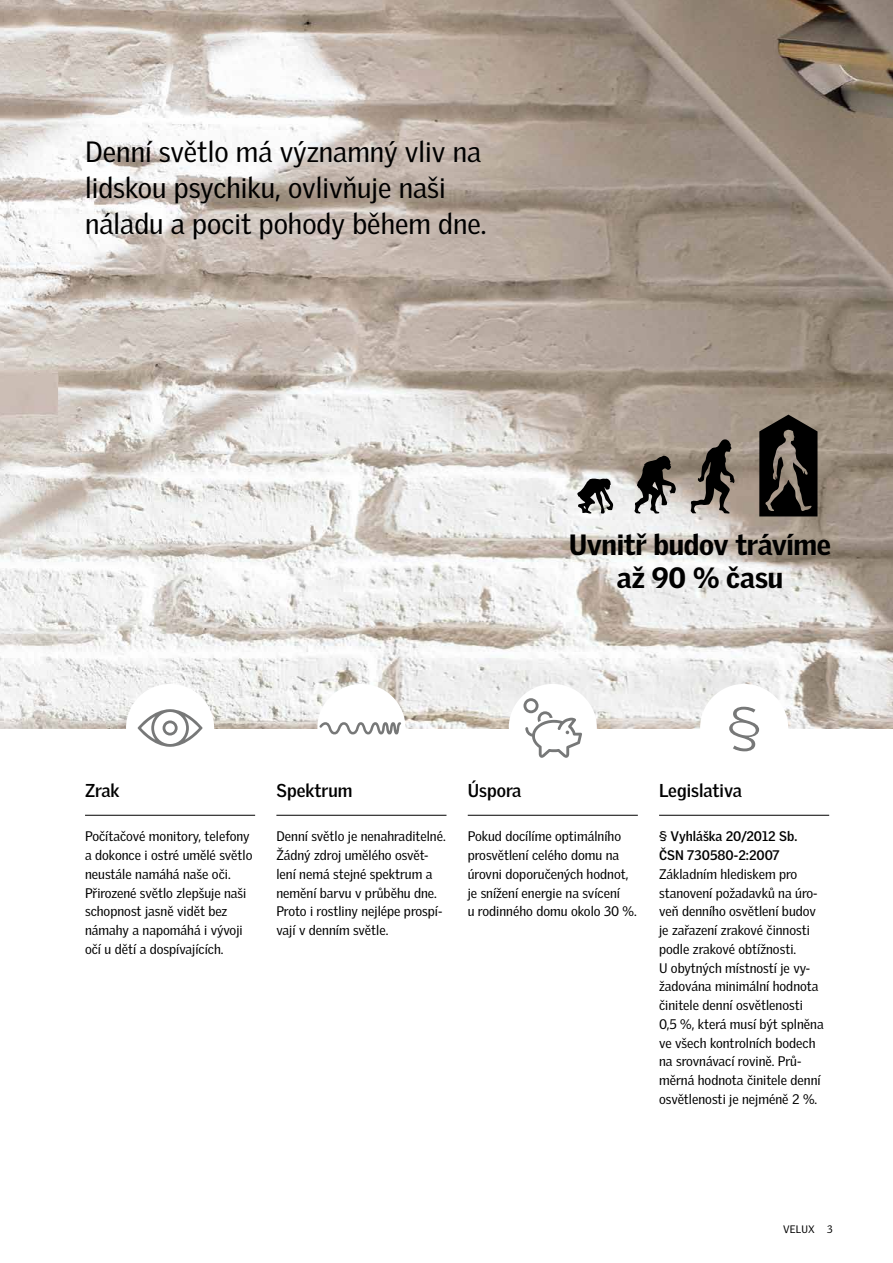
<style>
.page{position:relative;width:893px;height:1263px;background:#fff}
.page>*{position:absolute;margin:0;border:0;box-sizing:border-box;transform-origin:0 0}
.t1{font:300 60px "Velux Gothic";color:#777878}
.t2{font:28.5px/36px "Velux Gothic";color:#000}
.t3{font:900 28.5px/33px "Velux Gothic";letter-spacing:-.01em;color:#000;text-align:center}
.t4{font:700 18.15px "Velux Gothic";color:#000}
.t5{font:13.5px/18.8px "Velux Gothic";color:#000}
.t6{font:700 13.5px/18.8px "Velux Gothic";color:#000}
.t7{font:10.5px "Velux Gothic";letter-spacing:.015em;color:#000}
</style>
<div class="page">
<img style="left:0;top:0;width:893px;height:728px">
<div style="left:126px;top:684px;width:88px;height:88px;background:#fff;border-radius:50%"></div>
<div style="left:317px;top:684px;width:88px;height:88px;background:#fff;border-radius:50%"></div>
<div style="left:509px;top:684px;width:88px;height:88px;background:#fff;border-radius:50%"></div>
<hr style="left:85px;top:815px;width:170px;height:1px;background:#000">
<hr style="left:276px;top:815px;width:170px;height:1px;background:#000">
<hr style="left:468px;top:815px;width:170px;height:1px;background:#000">
<svg style="left:137px;top:709px;width:66px;height:38px"></svg>
<svg style="left:523px;top:698px;width:59px;height:60px"></svg>
<svg style="left:319px;top:722px;width:83px;height:13px"></svg>
<div style="left:700px;top:684px;width:88px;height:88px;background:#fff;border-radius:50%"></div>
<hr style="left:659px;top:815px;width:170px;height:1px;background:#000">
<svg style="left:759px;top:415px;width:58px;height:101px;background:#2e2a26"></svg>
<svg style="left:634px;top:456px;width:42px;height:57px;background:#66625d"></svg>
<svg style="left:577px;top:479px;width:36px;height:34px"></svg>
<svg style="left:691px;top:439px;width:44px;height:74px;background:#665e56"></svg>
<h2 class="t2" style="left:85px;top:134px;width:403px">Denní světlo má významný vliv na lidskou psychiku, ovlivňuje naši náladu a pocit pohody během dne.</h2>
<h2 class="t3" style="left:569px;top:528px;width:264px">Uvnitř budov trávíme až 90 % času</h2>
<h1 class="t1" style="left:727px;top:693px;width:36px">§</h1>
<h3 class="t4" style="left:85px;top:780px;width:36px">Zrak</h3>
<h3 class="t4" style="left:276px;top:780px;width:78px">Spektrum</h3>
<h3 class="t4" style="left:468px;top:780px;width:55px">Úspora</h3>
<p class="t5" style="left:85px;top:827px;width:169px">Počítačové monitory, telefony a dokonce i ostré umělé světlo neustále namáhá naše oči.<br>Přirozené světlo zlepšuje naši schopnost jasně vidět bez námahy a napomáhá i vývoji očí u dětí a dospívajících.</p>
<p class="t5" style="left:276px;top:827px;width:171px">Denní světlo je nenahraditelné.<br>Žádný zdroj umělého osvět&shy;lení nemá stejné spektrum a nemění barvu v průběhu dne.<br>Proto i rostliny nejlépe prospí&shy;vají v denním světle.</p>
<p class="t5" style="left:468px;top:827px;width:171px">Pokud docílíme optimálního prosvětlení celého domu na úrovni doporučených hodnot, je snížení energie na svícení<br>u rodinného domu okolo 30 %.</p>
<h3 class="t4" style="left:659px;top:780px;width:84px">Legislativa</h3>
<p class="t6" style="left:659px;top:827px;width:140px">§ Vyhláška 20/2012 Sb.<br>ČSN 730580-2:2007</p>
<p class="t5" style="left:659px;top:864px;width:166px">Základním hlediskem pro stanovení požadavků na úro&shy;veň denního osvětlení budov je zařazení zrakové činnosti podle zrakové obtížnosti.<br>U obytných místností je vy&shy;žadována minimální hodnota činitele denní osvětlenosti<br>0,5 %, která musí být splněna ve všech kontrolních bodech na srovnávací rovině. Prů&shy;měrná hodnota činitele denní osvětlenosti je nejméně 2 %.</p>
<p class="t7" style="left:783px;top:1223px;width:51px">VELUX 3</p>
</div>
